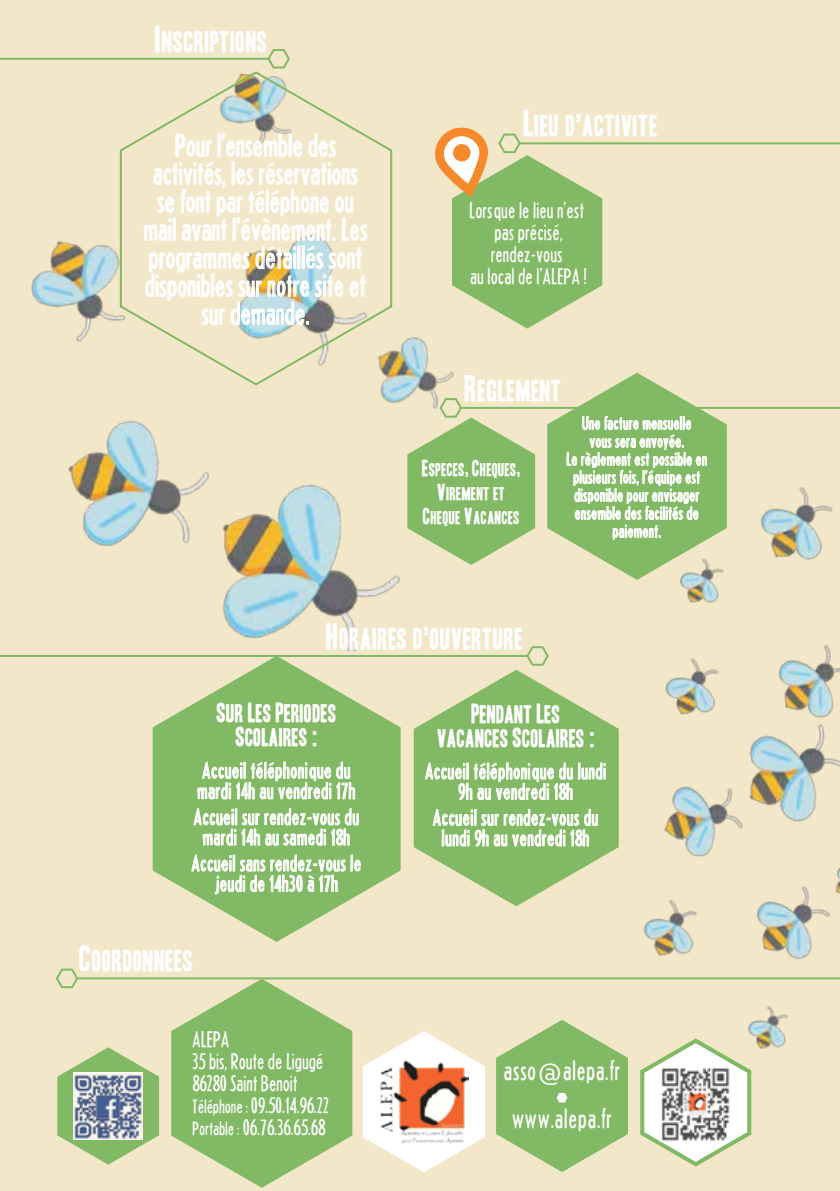
<style>
.page{position:relative;width:840px;height:1191px;background:#fff}
.page>*{position:absolute;margin:0;border:0;box-sizing:border-box;transform-origin:0 0}
.t1{font:28px/28px "Headline Two HPLHS";letter-spacing:.03em;color:#fff;text-align:center}
.t2{font:26px "Headline One HPLHS";letter-spacing:.025em;color:#fff}
.t3{font:24.6px/47.6px "Headline Two HPLHS";letter-spacing:.05em;color:#fff;text-align:center}
.t4{font:22px/24px "Headline One HPLHS";letter-spacing:.01em;color:#fff;text-align:center}
.t5{font:20px/20.4px "Headline Two HPLHS";letter-spacing:.05em;color:#fff;text-align:center}
.t6{font:20px/22px "Headline Two HPLHS";letter-spacing:.025em;color:#fff}
.t7{font:20px/22px "Headline Two HPLHS";letter-spacing:.03em;color:#fff;text-align:center}
.t8{font:16px/18px "Headline Two HPLHS";letter-spacing:.05em;color:#fff;text-align:center}
.t9{font:16px/24px "Headline One HPLHS";letter-spacing:.025em;color:#fff;text-align:center}
.s1{font-size:32px}
.s2{font-size:20px}
.s3{font-size:24px}
.s4{font-size:17px}
.s5{font-family:"Corbel"}
</style>
<div class="page">
<div style="left:0;top:0;width:839px;height:1191px;background:#f3e7c9"></div>
<img style="left:603px;top:468px;width:236px;height:600px">
<img style="left:0;top:57px;width:454px;height:595px">
<hr style="left:460px;top:407px;width:379px;height:2px;background:#81b965">
<svg style="left:407px;top:396px;width:128px;height:169px"></svg>
<svg style="left:152px;top:657px;width:248px;height:285px;fill:#81b965"></svg>
<svg style="left:413px;top:669px;width:205px;height:237px;fill:#81b965"></svg>
<svg style="left:171px;top:979px;width:181px;height:208px"></svg>
<svg style="left:547px;top:373px;width:179px;height:207px"></svg>
<svg style="left:192px;top:758px;width:168px;height:137px;background:#a0ca8b"></svg>
<svg style="left:425px;top:759px;width:180px;height:87px;background:#9fca8a"></svg>
<svg style="left:55px;top:968px;width:24px;height:21px"></svg>
<hr style="left:78px;top:977px;width:761px;height:2px;background:#81b965">
<svg style="left:431px;top:125px;width:171px;height:203px"></svg>
<hr style="left:518px;top:142px;width:321px;height:2px;background:#81b965">
<svg style="left:266px;top:49px;width:25px;height:21px"></svg>
<hr style="left:0;top:58px;width:269px;height:2px;background:#81b965">
<svg style="left:527px;top:646px;width:22px;height:20px"></svg>
<hr style="left:0;top:655px;width:528px;height:2px;background:#81b965">
<svg style="left:496px;top:1019px;width:131px;height:153px"></svg>
<svg style="left:362px;top:1031px;width:123px;height:141px"></svg>
<img style="left:379px;top:1060px;width:89px;height:83px">
<svg style="left:640px;top:1038px;width:110px;height:128px"></svg>
<img style="left:660px;top:1065px;width:69px;height:76px">
<svg style="left:57px;top:1047px;width:102px;height:117px"></svg>
<img style="left:74px;top:1072px;width:69px;height:67px">
<svg style="left:118px;top:70px;width:275px;height:317px"></svg>
<svg style="left:143px;top:83px;width:224px;height:264px"></svg>
<h2 class="t2" style="left:155px;top:29px;width:113px"><span class="s1">I</span>NSCRIPTIONS</h2>
<h1 class="t1" style="left:144px;top:131px;width:225px">Pour l’ensemble des activités, les réservations se font par téléphone ou mail avant l’évènement. Les programmes détaillés sont disponibles sur notre site et sur demande.</h1>
<h2 class="t2" style="left:523px;top:114px;width:135px"><span class="s1">L</span>IEU D’ACTIVITE</h2>
<p class="t7" style="left:469px;top:199px;width:118px">Lorsque le lieu n’est pas précisé, rendez-vous<br>au local de l’ALEPA !</p>
<h2 class="t2" style="left:464px;top:378px;width:98px"><span class="s1">R</span>EGLEMENT</h2>
<p class="t9" style="left:422px;top:458px;width:99px"><span class="s2">E</span>SPECES, <span class="s2">C</span>HEQUES,<br><span class="s2">V</span>IREMENT ET<br><span class="s2">C</span>HEQUE <span class="s2">V</span>ACANCES</p>
<p class="t8" style="left:566px;top:413px;width:142px">Une facture mensuelle<br>vous sera envoyée.<br>Le règlement est possible en plusieurs fois, l’équipe est disponible pour envisager ensemble des facilités de paiement.</p>
<h2 class="t2" style="left:326px;top:626px;width:198px"><span class="s1">H</span>ORAIRES D’OUVERTURE</h2>
<p class="t4" style="left:217px;top:702px;width:121px"><span class="s3">S</span>UR <span class="s3">L</span>ES <span class="s3">P</span>ERIODES<br><span class="s3">S</span>COLAIRES :</p>
<p class="t5" style="left:198px;top:759px;width:159px;text-align:left">Accueil téléphonique du mardi 14h au vendredi 17h</p>
<p class="t5" style="left:194px;top:806px;width:167px">Accueil sur rendez-vous du mardi 14h au samedi 18h</p>
<p class="t5" style="left:192px;top:852px;width:171px">Accueil sans rendez-vous le jeudi de 14h30 à 17h</p>
<h2 class="t2" style="left:79px;top:948px;width:115px"><span class="s1">C</span>OORDONNEES</h2>
<p class="t6" style="left:193px;top:1027px;width:137px">ALEPA<br>35 bis, Route de Ligugé<br>86280 Saint Benoit<br><span class="s4">Téléphone :</span> 09.50.14.96.22<br><span class="s4">Portable :</span> 06.76.36.65.68</p>
<p class="t4" style="left:437px;top:702px;width:159px"><span class="s3">P</span>ENDANT <span class="s3">L</span>ES<br>VACANCES <span class="s3">S</span>COLAIRES :</p>
<p class="t5" style="left:425px;top:760px;width:182px">Accueil téléphonique du lundi<br>9h au vendredi 18h</p>
<p class="t5" style="left:433px;top:806px;width:167px">Accueil sur rendez-vous du lundi 9h au vendredi 18h</p>
<p class="t3" style="left:504px;top:1046px;width:117px">asso<span class="s5">@</span>alepa.fr www.alepa.fr</p>
</div>
